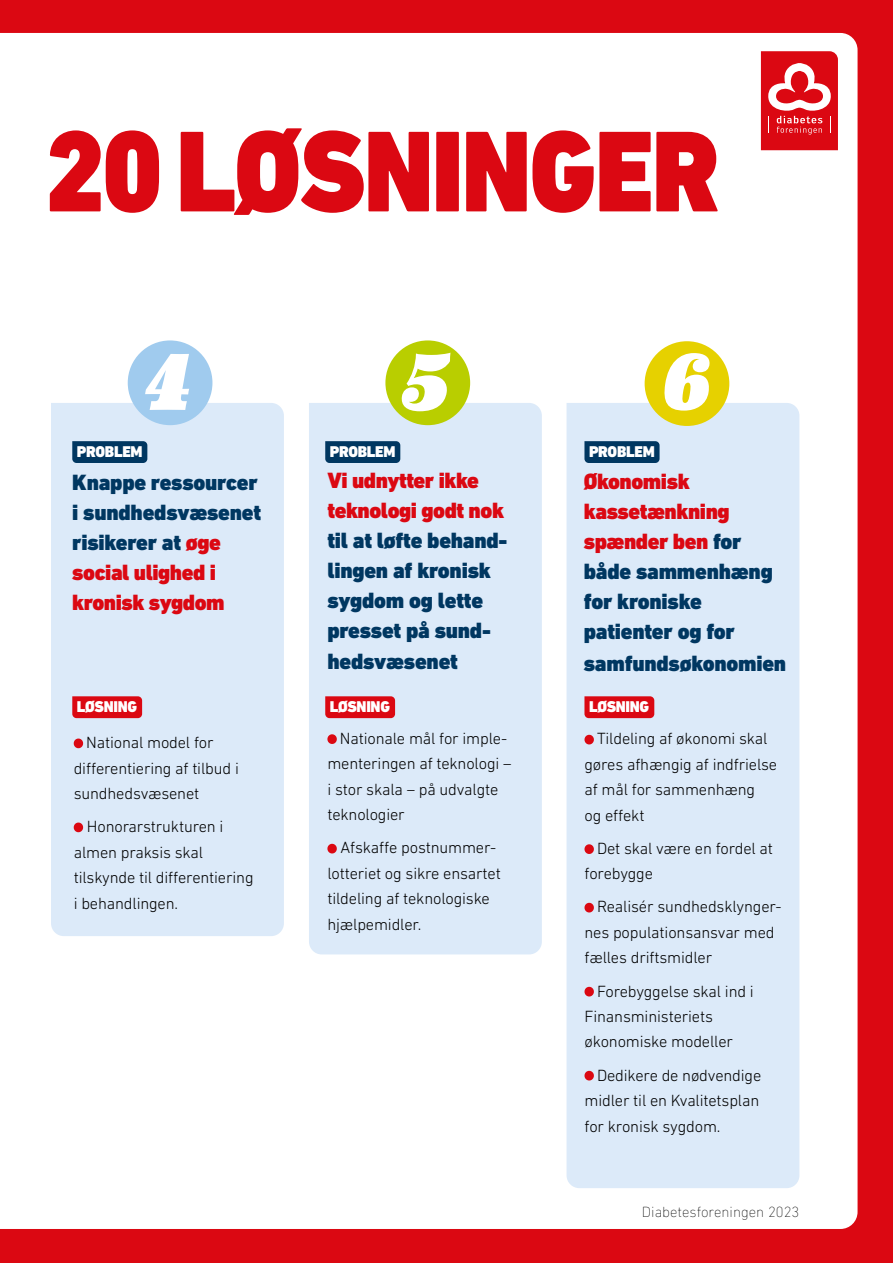
<style>
.page{position:relative;width:893px;height:1263px;background:#db0812}
.page>*{position:absolute;margin:0;border:0;box-sizing:border-box;transform-origin:0 0}
.t1{font:900 117px "DIN Next LT Pro";letter-spacing:-.02em;color:#db0812;scale:.92 1}
.t2{font:italic 900 79.35px "Eames Century Modern";color:#fff}
.t3{font:900 22.5px/30.3px "DIN Next LT Pro";letter-spacing:-.01em;color:#003761}
.t4{font:900 22.5px/30px "DIN Next LT Pro";letter-spacing:-.02em;color:#db0812}
.t5{font:300 16.5px/25.5px "DIN Next LT Pro";letter-spacing:-.01em;color:#000}
.t6{font:900 15.9px "DIN Next LT Pro";letter-spacing:-.02em;color:#fff}
.t7{font:200 15px "DIN Next LT Pro";color:#000}
.s1{color:#db0812}
</style>
<div class="page">
<div style="left:0;top:33px;width:857px;height:1196px;background:#fff"></div>
<div style="left:51px;top:403px;width:233px;height:533px;background:#dceaf9"></div>
<div style="left:309px;top:403px;width:233px;height:551px;background:#dceaf9"></div>
<div style="left:567px;top:403px;width:232px;height:785px;background:#dceaf9"></div>
<div style="left:128px;top:340px;width:84px;height:85px;background:#a0cbee;border-radius:50%"></div>
<div style="left:385px;top:340px;width:85px;height:85px;background:#b9ce00;border-radius:50%"></div>
<div style="left:645px;top:341px;width:84px;height:85px;background:#e6d100;border-radius:50%"></div>
<svg style="left:74px;top:738px;width:9px;height:10px"></svg>
<svg style="left:74px;top:822px;width:9px;height:10px"></svg>
<svg style="left:327px;top:734px;width:10px;height:10px"></svg>
<svg style="left:327px;top:844px;width:10px;height:9px"></svg>
<svg style="left:584px;top:735px;width:10px;height:9px"></svg>
<svg style="left:584px;top:844px;width:10px;height:10px"></svg>
<svg style="left:584px;top:903px;width:10px;height:9px"></svg>
<svg style="left:584px;top:987px;width:10px;height:9px"></svg>
<svg style="left:584px;top:1071px;width:10px;height:9px"></svg>
<div style="left:72px;top:441px;width:75px;height:22px;background:#003761"></div>
<div style="left:325px;top:441px;width:75px;height:22px;background:#003761"></div>
<svg style="left:584px;top:441px;width:76px;height:22px;background:#053b65"></svg>
<svg style="left:72px;top:696px;width:70px;height:22px"></svg>
<svg style="left:325px;top:696px;width:70px;height:22px"></svg>
<svg style="left:584px;top:696px;width:70px;height:22px"></svg>
<svg style="left:761px;top:51px;width:77px;height:99px"></svg>
<h1 class="t1" style="left:45px;top:102px;width:736px">20 LØSNINGER</h1>
<h2 class="t2" style="left:146px;top:313px;width:48px">4</h2>
<h2 class="t2" style="left:403px;top:313px;width:49px">5</h2>
<h2 class="t2" style="left:661px;top:322px;width:51px">6</h2>
<p class="t6" style="left:77px;top:442px;width:67px">PROBLEM</p>
<p class="t6" style="left:330px;top:442px;width:67px">PROBLEM</p>
<p class="t6" style="left:589px;top:442px;width:67px">PROBLEM</p>
<h3 class="t3" style="left:72px;top:467px;width:190px">Knappe ressourcer i sundhedsvæsenet risikerer at <span class="s1">øge social ulighed i kronisk sygdom</span></h3>
<h3 class="t4" style="left:327px;top:465px;width:178px">Vi udnytter ikke teknologi godt nok</h3>
<h3 class="t3" style="left:327px;top:525px;width:182px">til at løfte behand&shy;lingen af kronisk sygdom og lette presset på sund&shy;hedsvæsenet</h3>
<h3 class="t3" style="left:584px;top:467px;width:204px"><span class="s1">Økonomisk kassetænkning spænder ben</span> for både sammenhæng for kroniske patienter og for samfundsøkonomien</h3>
<p class="t6" style="left:77px;top:697px;width:62px">LØSNING</p>
<p class="t6" style="left:330px;top:697px;width:62px">LØSNING</p>
<p class="t6" style="left:589px;top:697px;width:62px">LØSNING</p>
<p class="t5" style="left:74px;top:730px;width:167px;text-indent:12px">National model for differentiering af tilbud i sundhedsvæsenet</p>
<p class="t5" style="left:74px;top:814px;width:181px;text-indent:13px">Honorarstrukturen i almen praksis skal tilskynde til differentiering i behandlingen.</p>
<p class="t5" style="left:327px;top:725px;width:186px;text-indent:12px">Nationale mål for imple&shy;menteringen af teknologi – i stor skala – på udvalgte teknologier</p>
<p class="t5" style="left:327px;top:835px;width:175px;text-indent:13px">Afskaffe postnummer&shy;lotteriet og sikre ensartet tildeling af teknologiske hjælpemidler.</p>
<p class="t5" style="left:584px;top:726px;width:194px;text-indent:12px">Tildeling af økonomi skal gøres afhængig af indfrielse af mål for sammenhæng<br>og effekt</p>
<p class="t5" style="left:584px;top:835px;width:190px;text-indent:12px">Det skal være en fordel at forebygge</p>
<p class="t5" style="left:584px;top:894px;width:199px;text-indent:12px">Realisér sundhedsklynger&shy;nes populationsansvar med fælles driftsmidler</p>
<p class="t5" style="left:584px;top:978px;width:171px;text-indent:12px">Forebyggelse skal ind i<br>Finansministeriets økonomiske modeller</p>
<p class="t5" style="left:584px;top:1062px;width:178px;text-indent:12px">Dedikere de nødvendige midler til en Kvalitetsplan for kronisk sygdom.</p>
<p class="t7" style="left:642px;top:1203px;width:159px">Diabetesforeningen 2023</p>
</div>
